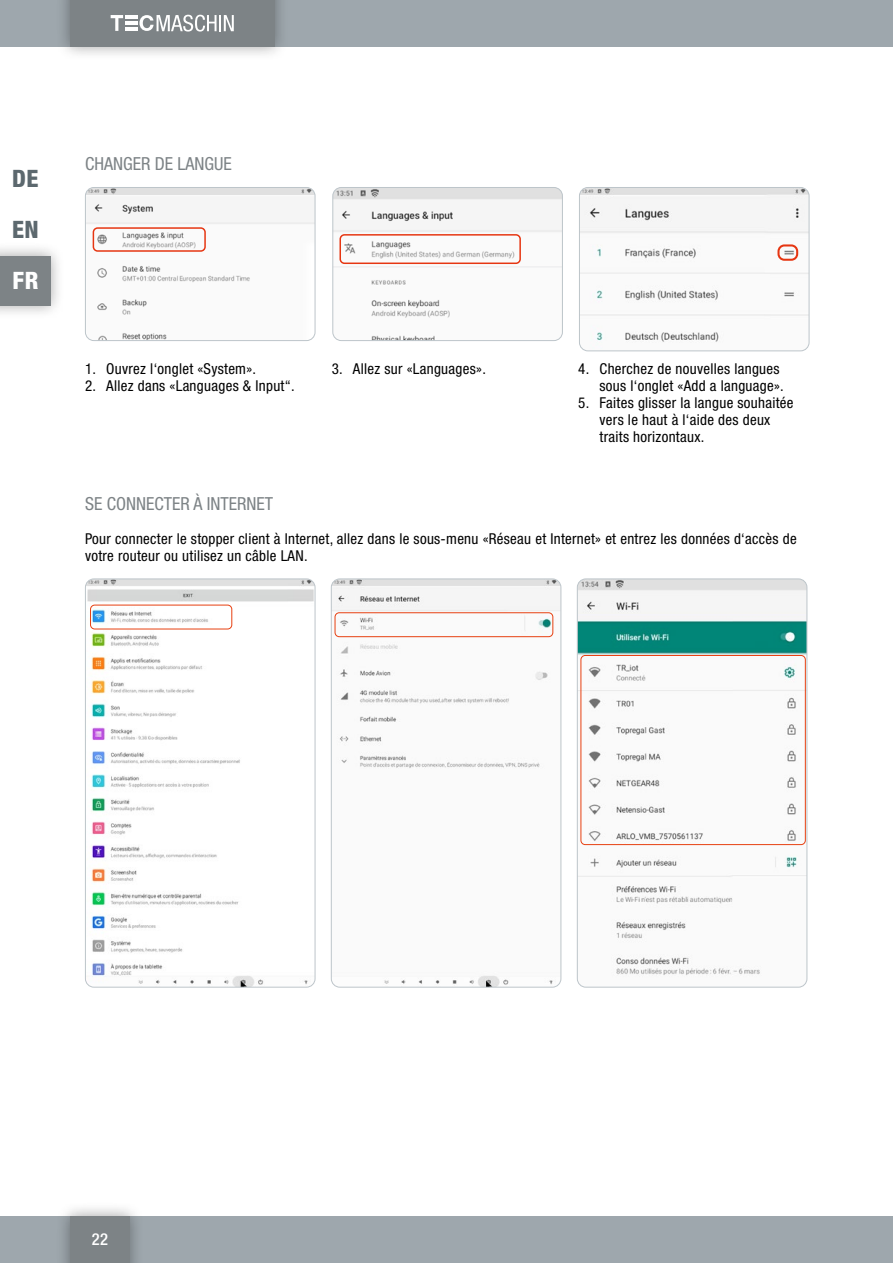
<style>
.page{position:relative;width:893px;height:1263px;background:#fff}
.page>*{position:absolute;margin:0;border:0;box-sizing:border-box;transform-origin:0 0}
.t1{font:800 condensed 24px "Helvetica Neue LT Pro";color:#5c686e}
.t2{font:800 condensed 24px "Helvetica Neue LT Pro";color:#fff}
.t3{font:condensed 18px "Helvetica Neue LT Pro";color:#7d8386}
.t4{font:500 condensed 16.5px "Helvetica Neue LT Pro";color:#fff}
.t5{font:condensed 15px/17px "Helvetica Neue LT Pro";letter-spacing:.02em;color:#000}
</style>
<div class="page">
<div style="left:0;top:1216px;width:893px;height:47px;background:#9ea7ad"></div>
<div style="left:0;top:0;width:893px;height:47px;background:#9ea7ad"></div>
<div style="left:0;top:242px;width:65px;height:77px;background:#000;opacity:.35"></div>
<div style="left:0;top:256px;width:50px;height:49px;background:#7d8386"></div>
<div style="left:56px;top:0;width:233px;height:61px;background:#000;opacity:.35"></div>
<div style="left:70px;top:0;width:204px;height:47px;background:#7d8386"></div>
<div style="left:56px;top:1202px;width:88px;height:61px;background:#000;opacity:.35"></div>
<div style="left:70px;top:1216px;width:60px;height:47px;background:#7d8386"></div>
<svg style="left:111px;top:15px;width:123px;height:17px"></svg>
<img style="left:577px;top:580px;width:230px;height:407px">
<div style="left:577px;top:578px;width:230px;height:409px;border:1px solid #bdc5ca;border-radius:9px"></div>
<img style="left:85px;top:187px;width:230px;height:154px">
<div style="left:85px;top:187px;width:230px;height:154px;border:1px solid #bdc5ca;border-radius:9px"></div>
<img style="left:334px;top:187px;width:228px;height:154px">
<div style="left:332px;top:187px;width:231px;height:154px;border:1px solid #bdc5ca;border-radius:9px"></div>
<img style="left:579px;top:187px;width:230px;height:164px">
<div style="left:579px;top:187px;width:230px;height:164px;border:1px solid #bdc5ca;border-radius:9px"></div>
<div style="left:93px;top:227px;width:113px;height:25px;border:2px solid #e63612;border-radius:4px"></div>
<div style="left:339px;top:234px;width:182px;height:30px;border:2px solid #e63612;border-radius:4px"></div>
<div style="left:777px;top:244px;width:21px;height:17px;border:2px solid #e63612;border-radius:6px"></div>
<div style="left:580px;top:655px;width:226px;height:190px;border:1px solid #e74011;border-radius:4px"></div>
<img style="left:331px;top:580px;width:230px;height:407px">
<div style="left:331px;top:578px;width:230px;height:409px;border:1px solid #bdc5ca;border-radius:9px"></div>
<div style="left:335px;top:612px;width:218px;height:25px;border:1px solid #e74011;border-radius:4px"></div>
<img style="left:85px;top:580px;width:230px;height:407px">
<div style="left:85px;top:578px;width:230px;height:409px;border:1px solid #bdc5ca;border-radius:9px"></div>
<div style="left:90px;top:605px;width:142px;height:24px;border:1px solid #e74011;border-radius:4px"></div>
<h1 class="t1" style="left:12px;top:164px;width:28px">DE</h1>
<h1 class="t1" style="left:12px;top:215px;width:28px">EN</h1>
<h1 class="t2" style="left:13px;top:266px;width:27px">FR</h1>
<p class="t3" style="left:85px;top:153px;width:148px">CHANGER DE LANGUE</p>
<p class="t5" style="left:85px;top:360px;width:173px">1. Ouvrez l‘onglet «System».</p>
<p class="t5" style="left:85px;top:377px;width:211px">2. Allez dans «Languages &amp; Input“.</p>
<p class="t3" style="left:85px;top:493px;width:190px">SE CONNECTER À INTERNET</p>
<p class="t5" style="left:332px;top:360px;width:156px">3. Allez sur «Languages».</p>
<p class="t5" style="left:578px;top:360px;width:207px;text-align:right">4. Cherchez de nouvelles langues sous l‘onglet «Add a language».</p>
<p class="t5" style="left:600px;top:394px;width:195px;text-indent:-21px">5. Faites glisser la langue souhaitée vers le haut à l‘aide des deux traits horizontaux.</p>
<p class="t5" style="left:85px;top:530px;width:713px">Pour connecter le stopper client à Internet, allez dans le sous-menu «Réseau et Internet» et entrez les données d‘accès de votre routeur ou utilisez un câble LAN.</p>
<p class="t4" style="left:92px;top:1229px;width:18px">22</p>
</div>
